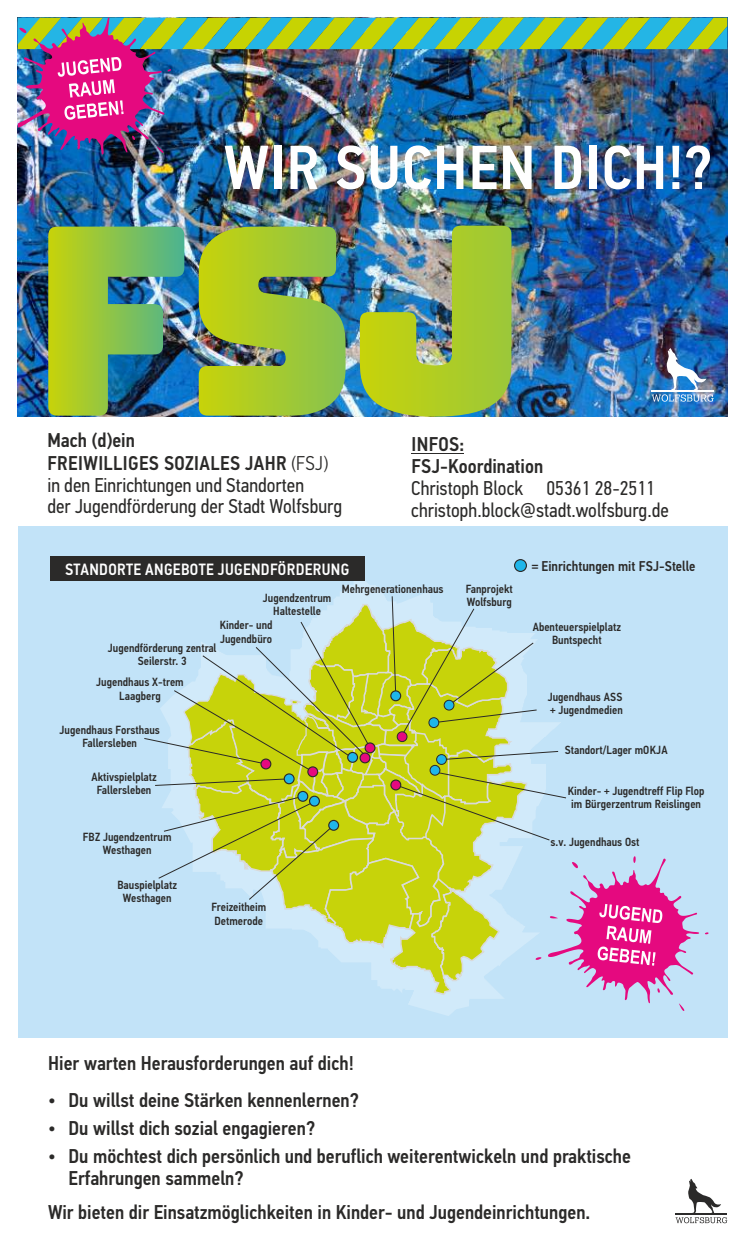
<style>
.page{position:relative;width:745px;height:1241px;background:#fff}
.page>*{position:absolute;margin:0;border:0;box-sizing:border-box;transform-origin:0 0}
.t1{font:500 62.12px "PF Din Text Cond Pro";letter-spacing:.02em;color:#fefefe}
.t2{font:500 20px/22.5px "PF Din Text Cond Pro";color:#2b2a29}
.t3{font:20px/22px "PF Din Text Cond Pro";color:#2b2a29}
.t4{font:500 16.38px "PF Din Text Cond Pro";letter-spacing:.02em;color:#fefefe}
.t5{font:500 14.25px "PF Din Text Cond Pro";color:#2b2a29}
.t6{font:500 11.88px/13.2px "PF Din Text Cond Pro";color:#2b2a29;text-align:center}
.s1{font-weight:500}
.s2{font-weight:300}
</style>
<div class="page">
<img style="left:18px;top:154px;width:708px;height:262px">
<img style="left:18px;top:18px;width:708px;height:136px">
<img style="left:651px;top:348px;width:62px;height:53px">
<img style="left:48px;top:226px;width:136px;height:189px">
<img style="left:198px;top:226px;width:147px;height:189px">
<img style="left:359px;top:225px;width:152px;height:191px">
<div style="left:18px;top:526px;width:708px;height:511px;background:#c2e3f8"></div>
<img style="left:160px;top:568px;width:367px;height:447px">
<svg style="left:513px;top:559px;width:13px;height:13px"></svg>
<div style="left:50px;top:555px;width:314px;height:25px;background:#2b2a29"></div>
<svg style="left:675px;top:1178px;width:51px;height:44px"></svg>
<hr style="left:411px;top:452px;width:53px;height:1px;background:#2b2a29">
<svg style="left:144px;top:595px;width:564px;height:415px"></svg>
<h1 class="t1" style="left:224px;top:142px;width:489px">WIR SUCHEN DICH!?</h1>
<h2 class="t3" style="left:47px;top:431px;width:296px"><span class="s1">Mach (d)ein<br>FREIWILLIGES SOZIALES JAHR</span> <span class="s2">(FSJ) </span>in den Einrichtungen und Standorten<br>der Jugendförderung der Stadt Wolfsburg</h2>
<h3 class="t4" style="left:65px;top:562px;width:285px">STANDORTE ANGEBOTE JUGENDFÖRDERUNG</h3>
<h2 class="t2" style="left:411px;top:434px;width:133px">INFOS:<br>FSJ-Koordination</h2>
<h2 class="t3" style="left:411px;top:479px;width:259px">Christoph Block 05361 28-2511 christoph.block@stadt.wolfsburg.de</h2>
<p class="t5" style="left:531px;top:560px;width:165px">= Einrichtungen mit FSJ-Stelle</p>
<p class="t6" style="left:263px;top:592px;width:70px">Jugendzentrum<br>Haltestelle</p>
<p class="t6" style="left:219px;top:619px;width:54px;text-align:left">Kinder- und<br>Jugendbüro</p>
<p class="t6" style="left:108px;top:642px;width:110px">Jugendförderung zentral<br>Seilerstr. 3</p>
<p class="t6" style="left:96px;top:676px;width:89px">Jugendhaus X-trem<br>Laagberg</p>
<p class="t6" style="left:60px;top:723px;width:102px">Jugendhaus Forsthaus<br>Fallersleben</p>
<p class="t6" style="left:91px;top:771px;width:67px">Aktivspielplatz<br>Fallersleben</p>
<p class="t6" style="left:342px;top:583px;width:103px">Mehrgenerationenhaus</p>
<p class="t6" style="left:83px;top:831px;width:90px">FBZ Jugendzentrum<br>Westhagen</p>
<p class="t6" style="left:117px;top:878px;width:61px">Bauspielplatz<br>Westhagen</p>
<p class="t6" style="left:211px;top:901px;width:56px;text-align:left">Freizeitheim<br>Detmerode</p>
<p class="t6" style="left:465px;top:583px;width:49px;text-align:left">Fanprojekt<br>Wolfsburg</p>
<p class="t6" style="left:532px;top:621px;width:90px">Abenteuerspielplatz<br>Buntspecht</p>
<p class="t6" style="left:547px;top:691px;width:76px;text-align:left">Jugendhaus ASS + Jugendmedien</p>
<p class="t6" style="left:564px;top:744px;width:104px">Standort/Lager mOKJA</p>
<p class="t6" style="left:567px;top:785px;width:138px;text-align:left">Kinder- + Jugendtreff Flip Flop im Bürgerzentrum Reislingen</p>
<p class="t6" style="left:550px;top:836px;width:90px">s.v. Jugendhaus Ost</p>
<h2 class="t2" style="left:48px;top:1046px;width:312px;line-height:36.6px;text-align:right">Hier warten Herausforderungen auf dich!<br>Du willst deine Stärken kennenlernen?</h2>
<h2 class="t2" style="left:68px;top:1115px;width:563px;line-height:28.1px">Du willst dich sozial engagieren?<br>Du möchtest dich persönlich und beruflich weiterentwickeln und praktische</h2>
<h2 class="t2" style="left:48px;top:1163px;width:543px;line-height:33.8px;text-indent:20px">Erfahrungen sammeln?<br>Wir bieten dir Einsatzmöglichkeiten in Kinder- und Jugendeinrichtungen.</h2>
</div>
